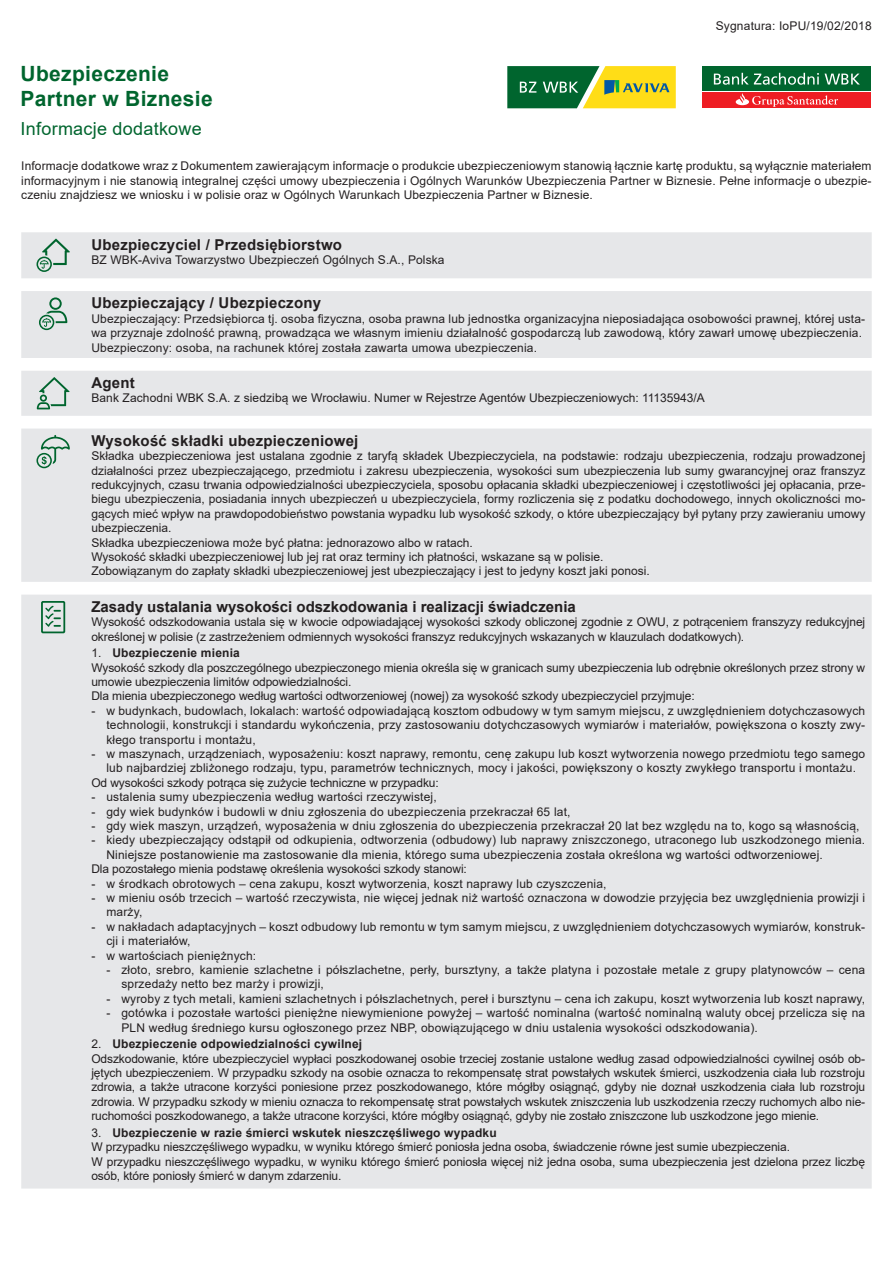
<style>
.page{position:relative;width:893px;height:1263px;background:#fff}
.page>*{position:absolute;margin:0;border:0;box-sizing:border-box;transform-origin:0 0}
.t1{font:700 21px/25.2px "Arial";letter-spacing:.015em;color:#00652e}
.t2{font:18px "Arial";letter-spacing:.015em;color:#00652e}
.t3{font:700 15px "Arial";letter-spacing:.015em;color:#231f20}
.t4{font:12px/14.4px "Arial";color:#231f20}
.s1{font-weight:700}
</style>
<div class="page">
<svg style="left:21px;top:232px;width:851px;height:350px;background:#e8e9eb"></svg>
<div style="left:21px;top:595px;width:851px;height:593px;background:#e6e7e9"></div>
<svg style="left:37px;top:239px;width:33px;height:33px"></svg>
<svg style="left:39px;top:297px;width:28px;height:33px"></svg>
<svg style="left:37px;top:377px;width:33px;height:32px"></svg>
<svg style="left:36px;top:435px;width:34px;height:33px"></svg>
<svg style="left:41px;top:601px;width:24px;height:32px"></svg>
<svg style="left:507px;top:66px;width:169px;height:42px;background:#80a338"></svg>
<div style="left:703px;top:92px;width:168px;height:16px;background:#ee1d23"></div>
<div style="left:703px;top:66px;width:168px;height:26px;background:#00652e"></div>
<svg style="left:714px;top:73px;width:146px;height:34px"></svg>
<hr style="left:703px;top:92px;width:168px;height:1px;background:#fff">
<h1 class="t1" style="left:21px;top:61px;width:194px">Ubezpieczenie<br>Partner w Biznesie</h1>
<h2 class="t2" style="left:21px;top:116px;width:183px">Informacje dodatkowe</h2>
<p class="t4" style="left:716px;top:19px;width:157px">Sygnatura: IoPU/19/02/2018</p>
<p class="t4" style="left:21px;top:159px;width:852px;text-align:justify">Informacje dodatkowe wraz z Dokumentem zawierającym informacje o produkcie ubezpieczeniowym stanowią łącznie kartę produktu, są wyłącznie materiałem informacyjnym i nie stanowią integralnej części umowy ubezpieczenia i Ogólnych Warunków Ubezpieczenia Partner w Biznesie. Pełne informacje o ubezpie&shy;czeniu znajdziesz we wniosku i w polisie oraz w Ogólnych Warunkach Ubezpieczenia Partner w Biznesie.</p>
<p class="t3" style="left:91px;top:234px;width:252px">Ubezpieczyciel / Przedsiębiorstwo</p>
<p class="t4" style="left:91px;top:252px;width:355px">BZ WBK-Aviva Towarzystwo Ubezpieczeń Ogólnych S.A., Polska</p>
<p class="t3" style="left:91px;top:293px;width:231px">Ubezpieczający / Ubezpieczony</p>
<p class="t4" style="left:91px;top:311px;width:775px">Ubezpieczający: Przedsiębiorca tj. osoba fizyczna, osoba prawna lub jednostka organizacyjna nieposiadająca osobowości prawnej, której usta&shy;wa przyznaje zdolność prawną, prowadząca we własnym imieniu działalność gospodarczą lub zawodową, który zawarł umowę ubezpieczenia.<br>Ubezpieczony: osoba, na rachunek której została zawarta umowa ubezpieczenia.</p>
<p class="t3" style="left:91px;top:372px;width:45px">Agent</p>
<p class="t4" style="left:91px;top:391px;width:615px">Bank Zachodni WBK S.A. z siedzibą we Wrocławiu. Numer w Rejestrze Agentów Ubezpieczeniowych: 11135943/A</p>
<p class="t3" style="left:91px;top:430px;width:269px">Wysokość składki ubezpieczeniowej</p>
<p class="t4" style="left:91px;top:449px;width:775px">Składka ubezpieczeniowa jest ustalana zgodnie z taryfą składek Ubezpieczyciela, na podstawie: rodzaju ubezpieczenia, rodzaju prowadzonej działalności przez ubezpieczającego, przedmiotu i zakresu ubezpieczenia, wysokości sum ubezpieczenia lub sumy gwarancyjnej oraz franszyz redukcyjnych, czasu trwania odpowiedzialności ubezpieczyciela, sposobu opłacania składki ubezpieczeniowej i częstotliwości jej opłacania, prze&shy;biegu ubezpieczenia, posiadania innych ubezpieczeń u ubezpieczyciela, formy rozliczenia się z podatku dochodowego, innych okoliczności mo&shy;gących mieć wpływ na prawdopodobieństwo powstania wypadku lub wysokość szkody, o które ubezpieczający był pytany przy zawieraniu umowy ubezpieczenia.<br>Składka ubezpieczeniowa może być płatna: jednorazowo albo w ratach.<br>Wysokość składki ubezpieczeniowej lub jej rat oraz terminy ich płatności, wskazane są w polisie.<br>Zobowiązanym do zapłaty składki ubezpieczeniowej jest ubezpieczający i jest to jedyny koszt jaki ponosi.</p>
<p class="t3" style="left:91px;top:596px;width:486px">Zasady ustalania wysokości odszkodowania i realizacji świadczenia</p>
<p class="t4" style="left:91px;top:615px;width:775px">Wysokość odszkodowania ustala się w kwocie odpowiadającej wysokości szkody obliczonej zgodnie z OWU, z potrąceniem franszyzy redukcyjnej określonej w polisie (z zastrzeżeniem odmiennych wysokości franszyz redukcyjnych wskazanych w klauzulach dodatkowych).</p>
<p class="t4" style="left:91px;top:646px;width:775px">1. <span class="s1">Ubezpieczenie mienia<br></span>Wysokość szkody dla poszczególnego ubezpieczonego mienia określa się w granicach sumy ubezpieczenia lub odrębnie określonych przez strony w umowie ubezpieczenia limitów odpowiedzialności.<br>Dla mienia ubezpieczonego według wartości odtworzeniowej (nowej) za wysokość szkody ubezpieczyciel przyjmuje:</p>
<p class="t4" style="left:106px;top:703px;width:760px;text-align:justify;text-indent:-15px">- w budynkach, budowlach, lokalach: wartość odpowiadającą kosztom odbudowy w tym samym miejscu, z uwzględnieniem dotychczasowych technologii, konstrukcji i standardu wykończenia, przy zastosowaniu dotychczasowych wymiarów i materiałów, powiększona o koszty zwy&shy;kłego transportu i montażu,</p>
<p class="t4" style="left:91px;top:746px;width:775px">- w maszynach, urządzeniach, wyposażeniu: koszt naprawy, remontu, cenę zakupu lub koszt wytworzenia nowego przedmiotu tego samego</p>
<p class="t4" style="left:106px;top:761px;width:751px">lub najbardziej zbliżonego rodzaju, typu, parametrów technicznych, mocy i jakości, powiększony o koszty zwykłego transportu i montażu.</p>
<p class="t4" style="left:91px;top:775px;width:349px">Od wysokości szkody potrąca się zużycie techniczne w przypadku:</p>
<p class="t4" style="left:91px;top:790px;width:347px">- ustalenia sumy ubezpieczenia według wartości rzeczywistej,</p>
<p class="t4" style="left:91px;top:804px;width:481px">- gdy wiek budynków i budowli w dniu zgłoszenia do ubezpieczenia przekraczał 65 lat,</p>
<p class="t4" style="left:91px;top:818px;width:770px">- gdy wiek maszyn, urządzeń, wyposażenia w dniu zgłoszenia do ubezpieczenia przekraczał 20 lat bez względu na to, kogo są własnością,</p>
<p class="t4" style="left:91px;top:833px;width:775px">- kiedy ubezpieczający odstąpił od odkupienia, odtworzenia (odbudowy) lub naprawy zniszczonego, utraconego lub uszkodzonego mienia.</p>
<p class="t4" style="left:106px;top:847px;width:718px">Niniejsze postanowienie ma zastosowanie dla mienia, którego suma ubezpieczenia została określona wg wartości odtworzeniowej.</p>
<p class="t4" style="left:91px;top:862px;width:377px">Dla pozostałego mienia podstawę określenia wysokości szkody stanowi:</p>
<p class="t4" style="left:91px;top:876px;width:517px">- w środkach obrotowych – cena zakupu, koszt wytworzenia, koszt naprawy lub czyszczenia,</p>
<p class="t4" style="left:106px;top:890px;width:760px;text-indent:-15px">- w mieniu osób trzecich – wartość rzeczywista, nie więcej jednak niż wartość oznaczona w dowodzie przyjęcia bez uwzględnienia prowizji i marży,</p>
<p class="t4" style="left:106px;top:919px;width:760px;text-indent:-15px">- w nakładach adaptacyjnych – koszt odbudowy lub remontu w tym samym miejscu, z uwzględnieniem dotychczasowych wymiarów, konstruk&shy;cji i materiałów,</p>
<p class="t4" style="left:91px;top:948px;width:166px">- w wartościach pieniężnych:</p>
<p class="t4" style="left:121px;top:962px;width:745px;text-indent:-15px">- złoto, srebro, kamienie szlachetne i półszlachetne, perły, bursztyny, a także platyna i pozostałe metale z grupy platynowców – cena sprzedaży netto bez marży i prowizji,</p>
<p class="t4" style="left:106px;top:991px;width:760px">- wyroby z tych metali, kamieni szlachetnych i półszlachetnych, pereł i bursztynu – cena ich zakupu, koszt wytworzenia lub koszt naprawy,</p>
<p class="t4" style="left:121px;top:1006px;width:745px;text-indent:-15px">- gotówka i pozostałe wartości pieniężne niewymienione powyżej – wartość nominalna (wartość nominalną waluty obcej przelicza się na<br>PLN według średniego kursu ogłoszonego przez NBP, obowiązującego w dniu ustalenia wysokości odszkodowania).</p>
<p class="t4" style="left:91px;top:1037px;width:775px">2. <span class="s1">Ubezpieczenie odpowiedzialności cywilnej<br></span>Odszkodowanie, które ubezpieczyciel wypłaci poszkodowanej osobie trzeciej zostanie ustalone według zasad odpowiedzialności cywilnej osób ob&shy;jętych ubezpieczeniem. W przypadku szkody na osobie oznacza to rekompensatę strat powstałych wskutek śmierci, uszkodzenia ciała lub rozstroju zdrowia, a także utracone korzyści poniesione przez poszkodowanego, które mógłby osiągnąć, gdyby nie doznał uszkodzenia ciała lub rozstroju zdrowia. W przypadku szkody w mieniu oznacza to rekompensatę strat powstałych wskutek zniszczenia lub uszkodzenia rzeczy ruchomych albo nie&shy;ruchomości poszkodowanego, a także utracone korzyści, które mógłby osiągnąć, gdyby nie zostało zniszczone lub uszkodzone jego mienie.</p>
<p class="t4" style="left:91px;top:1125px;width:775px">3. <span class="s1">Ubezpieczenie w razie śmierci wskutek nieszczęśliwego wypadku<br></span>W przypadku nieszczęśliwego wypadku, w wyniku którego śmierć poniosła jedna osoba, świadczenie równe jest sumie ubezpieczenia.<br>W przypadku nieszczęśliwego wypadku, w wyniku którego śmierć poniosła więcej niż jedna osoba, suma ubezpieczenia jest dzielona przez liczbę osób, które poniosły śmierć w danym zdarzeniu.</p>
</div>
